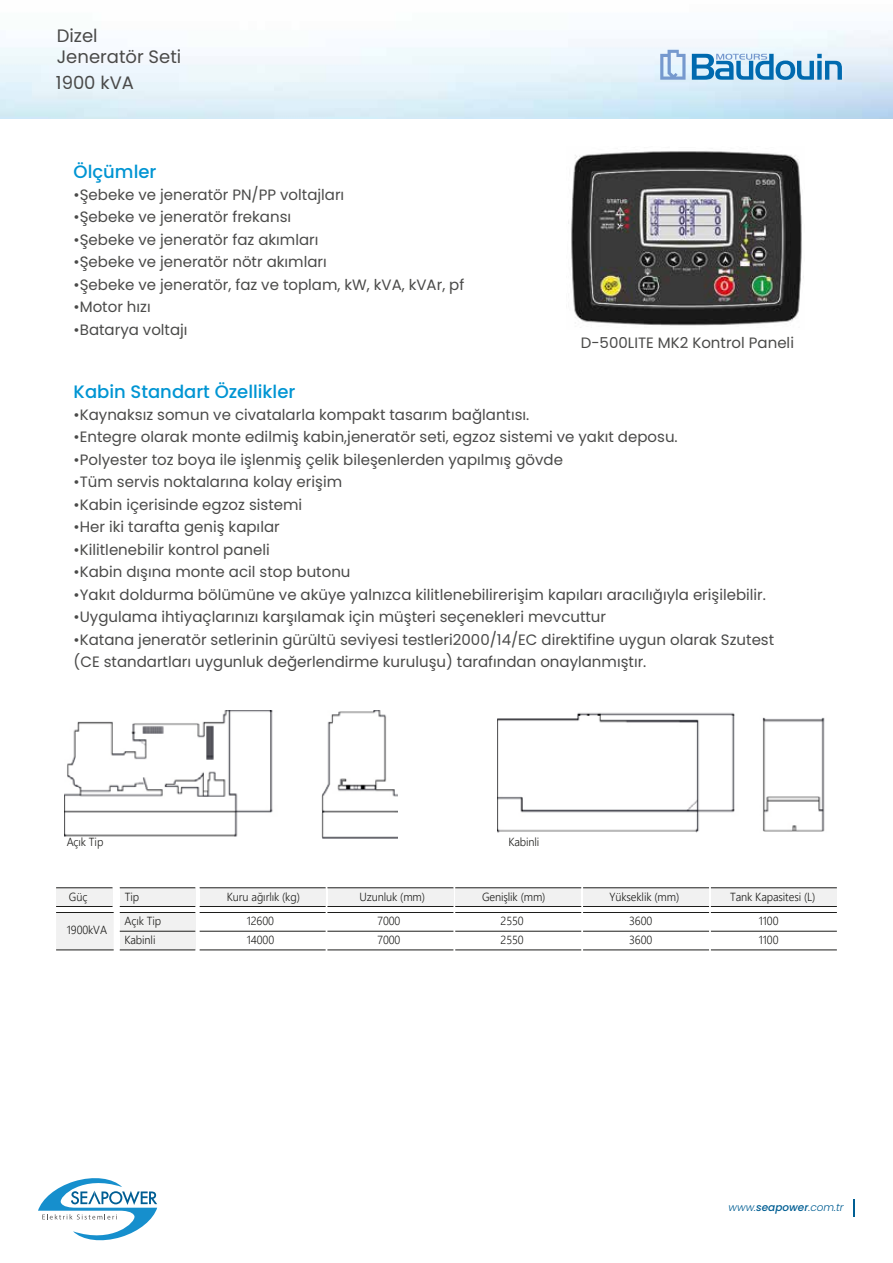
<style>
.page{position:relative;width:893px;height:1263px;background:#fff}
.page>*{position:absolute;margin:0;border:0;box-sizing:border-box;transform-origin:0 0}
.t1{font:500 18px "Poppins";color:#0095d3}
.t2{font:18px/21px "Poppins";color:#4a4a49}
.t3{font:15px/22.5px "Poppins";color:#4a4a49}
.t4{font:300 11.7px "Segoe UI";letter-spacing:-.01em;color:#1d1d1b;scale:.95 1}
.t5{font:italic 300 10.5px "Poppins";color:#005e93}
.s1{font-weight:500}
</style>
<div class="page">
<div style="left:200px;top:888px;width:125px;height:18px;background:#f1f1f1"></div>
<img style="left:497px;top:712px;width:328px;height:120px">
<img style="left:65px;top:711px;width:332px;height:128px">
<svg style="left:853px;top:1199px;width:2px;height:17px"></svg>
<svg style="left:38px;top:1178px;width:119px;height:63px"></svg>
<img style="left:568px;top:151px;width:236px;height:175px">
<div style="left:120px;top:912px;width:75px;height:19px;background:#f1f1f1"></div>
<div style="left:56px;top:888px;width:57px;height:18px;background:#f1f1f1"></div>
<div style="left:120px;top:931px;width:75px;height:19px;background:#f1f1f1"></div>
<hr style="left:120px;top:912px;width:75px;height:1px;background:#1d1d1b">
<div style="left:56px;top:913px;width:58px;height:37px;background:#f1f1f1"></div>
<hr style="left:56px;top:912px;width:58px;height:1px;background:#1d1d1b">
<hr style="left:56px;top:950px;width:58px;height:1px;background:#1d1d1b">
<hr style="left:120px;top:931px;width:75px;height:1px;background:#1d1d1b">
<hr style="left:120px;top:950px;width:75px;height:1px;background:#1d1d1b">
<hr style="left:200px;top:912px;width:126px;height:1px;background:#1d1d1b">
<hr style="left:200px;top:887px;width:126px;height:1px;background:#1d1d1b">
<hr style="left:200px;top:906px;width:126px;height:1px;background:#1d1d1b">
<div style="left:328px;top:888px;width:125px;height:18px;background:#f1f1f1"></div>
<div style="left:455px;top:888px;width:126px;height:18px;background:#f1f1f1"></div>
<hr style="left:327px;top:906px;width:126px;height:1px;background:#1d1d1b">
<hr style="left:455px;top:906px;width:126px;height:1px;background:#1d1d1b">
<div style="left:583px;top:888px;width:126px;height:18px;background:#f1f1f1"></div>
<hr style="left:583px;top:906px;width:126px;height:1px;background:#1d1d1b">
<div style="left:711px;top:888px;width:126px;height:18px;background:#f1f1f1"></div>
<hr style="left:711px;top:906px;width:126px;height:1px;background:#1d1d1b">
<hr style="left:56px;top:887px;width:57px;height:1px;background:#1d1d1b">
<hr style="left:56px;top:906px;width:57px;height:1px;background:#1d1d1b">
<hr style="left:200px;top:931px;width:126px;height:1px;background:#1d1d1b">
<hr style="left:327px;top:912px;width:126px;height:1px;background:#1d1d1b">
<hr style="left:327px;top:887px;width:126px;height:1px;background:#1d1d1b">
<hr style="left:327px;top:931px;width:126px;height:1px;background:#1d1d1b">
<hr style="left:455px;top:912px;width:126px;height:1px;background:#1d1d1b">
<hr style="left:455px;top:887px;width:126px;height:1px;background:#1d1d1b">
<hr style="left:455px;top:931px;width:126px;height:1px;background:#1d1d1b">
<hr style="left:583px;top:912px;width:126px;height:1px;background:#1d1d1b">
<hr style="left:583px;top:887px;width:126px;height:1px;background:#1d1d1b">
<hr style="left:583px;top:931px;width:126px;height:1px;background:#1d1d1b">
<hr style="left:711px;top:912px;width:126px;height:1px;background:#1d1d1b">
<hr style="left:711px;top:887px;width:126px;height:1px;background:#1d1d1b">
<hr style="left:711px;top:931px;width:126px;height:1px;background:#1d1d1b">
<hr style="left:200px;top:950px;width:126px;height:1px;background:#1d1d1b">
<hr style="left:327px;top:950px;width:126px;height:1px;background:#1d1d1b">
<hr style="left:455px;top:950px;width:126px;height:1px;background:#1d1d1b">
<hr style="left:583px;top:950px;width:126px;height:1px;background:#1d1d1b">
<hr style="left:711px;top:950px;width:126px;height:1px;background:#1d1d1b">
<div style="left:120px;top:888px;width:75px;height:18px;background:#f1f1f1"></div>
<hr style="left:120px;top:887px;width:75px;height:1px;background:#1d1d1b">
<hr style="left:120px;top:906px;width:75px;height:1px;background:#1d1d1b">
<svg style="left:692px;top:54px;width:150px;height:26px;background:#7bb2d7"></svg>
<svg style="left:660px;top:50px;width:26px;height:30px"></svg>
<p class="t2" style="left:57px;top:25px;width:126px">Dizel<br>Jeneratör Seti</p>
<p class="t2" style="left:56px;top:72px;width:80px">1900 kVA</p>
<p class="t1" style="left:74px;top:161px;width:84px">Ölçümler</p>
<p class="t3" style="left:74px;top:183px;width:272px">•Şebeke ve jeneratör PN/PP voltajları</p>
<p class="t3" style="left:74px;top:206px;width:219px">•Şebeke ve jeneratör frekansı</p>
<p class="t3" style="left:74px;top:228px;width:246px">•Şebeke ve jeneratör faz akımları</p>
<p class="t3" style="left:74px;top:251px;width:255px">•Şebeke ve jeneratör nötr akımları</p>
<p class="t3" style="left:74px;top:273px;width:392px">•Şebeke ve jeneratör, faz ve toplam, kW, kVA, kVAr, pf</p>
<p class="t3" style="left:74px;top:296px;width:79px">•Motor hızı</p>
<p class="t3" style="left:74px;top:318px;width:116px">•Batarya voltajı</p>
<p class="t3" style="left:581px;top:332px;width:215px">D-500LITE MK2 Kontrol Paneli</p>
<p class="t1" style="left:74px;top:381px;width:223px">Kabin Standart Özellikler</p>
<p class="t3" style="left:74px;top:403px;width:457px">•Kaynaksız somun ve civatalarla kompakt tasarım bağlantısı.</p>
<p class="t3" style="left:74px;top:426px;width:606px">•Entegre olarak monte edilmiş kabin,jeneratör seti, egzoz sistemi ve yakıt deposu.</p>
<p class="t3" style="left:74px;top:448px;width:491px">•Polyester toz boya ile işlenmiş çelik bileşenlerden yapılmış gövde</p>
<p class="t3" style="left:74px;top:471px;width:270px">•Tüm servis noktalarına kolay erişim</p>
<p class="t3" style="left:74px;top:493px;width:230px">•Kabin içerisinde egzoz sistemi</p>
<p class="t3" style="left:74px;top:516px;width:208px">•Her iki tarafta geniş kapılar</p>
<p class="t3" style="left:74px;top:538px;width:198px">•Kilitlenebilir kontrol paneli</p>
<p class="t3" style="left:74px;top:561px;width:278px">•Kabin dışına monte acil stop butonu</p>
<p class="t3" style="left:74px;top:583px;width:694px">•Yakıt doldurma bölümüne ve aküye yalnızca kilitlenebilirerişim kapıları aracılığıyla erişilebilir.</p>
<p class="t3" style="left:74px;top:606px;width:534px">•Uygulama ihtiyaçlarınızı karşılamak için müşteri seçenekleri mevcuttur</p>
<p class="t3" style="left:74px;top:628px;width:702px">•Katana jeneratör setlerinin gürültü seviyesi testleri2000/14/EC direktifine uygun olarak Szutest (CE standartları uygunluk değerlendirme kuruluşu) tarafından onaylanmıştır.</p>
<p class="t4" style="left:67px;top:831px;width:40px">Açık Tip</p>
<p class="t4" style="left:508px;top:831px;width:34px">Kabinli</p>
<p class="t4" style="left:69px;top:885px;width:21px">Güç</p>
<p class="t4" style="left:125px;top:885px;width:17px">Tip</p>
<p class="t4" style="left:67px;top:919px;width:44px">1900kVA</p>
<p class="t4" style="left:124px;top:910px;width:40px">Açık Tip</p>
<p class="t4" style="left:124px;top:929px;width:34px">Kabinli</p>
<p class="t4" style="left:227px;top:885px;width:78px">Kuru ağırlık (kg)</p>
<p class="t4" style="left:359px;top:885px;width:71px">Uzunluk (mm)</p>
<p class="t4" style="left:482px;top:885px;width:68px">Genişlik (mm)</p>
<p class="t4" style="left:609px;top:885px;width:75px">Yükseklik (mm)</p>
<p class="t4" style="left:730px;top:885px;width:91px">Tank Kapasitesi (L)</p>
<p class="t4" style="left:247px;top:910px;width:30px">12600</p>
<p class="t4" style="left:378px;top:910px;width:26px">7000</p>
<p class="t4" style="left:501px;top:910px;width:26px">2550</p>
<p class="t4" style="left:629px;top:910px;width:26px">3600</p>
<p class="t4" style="left:759px;top:910px;width:22px">1100</p>
<p class="t4" style="left:247px;top:929px;width:30px">14000</p>
<p class="t4" style="left:378px;top:929px;width:26px">7000</p>
<p class="t4" style="left:501px;top:929px;width:26px">2550</p>
<p class="t4" style="left:629px;top:929px;width:26px">3600</p>
<p class="t4" style="left:759px;top:929px;width:22px">1100</p>
<p class="t5" style="left:729px;top:1201px;width:117px">www.<span class="s1">seapower</span>.com.tr</p>
</div>
